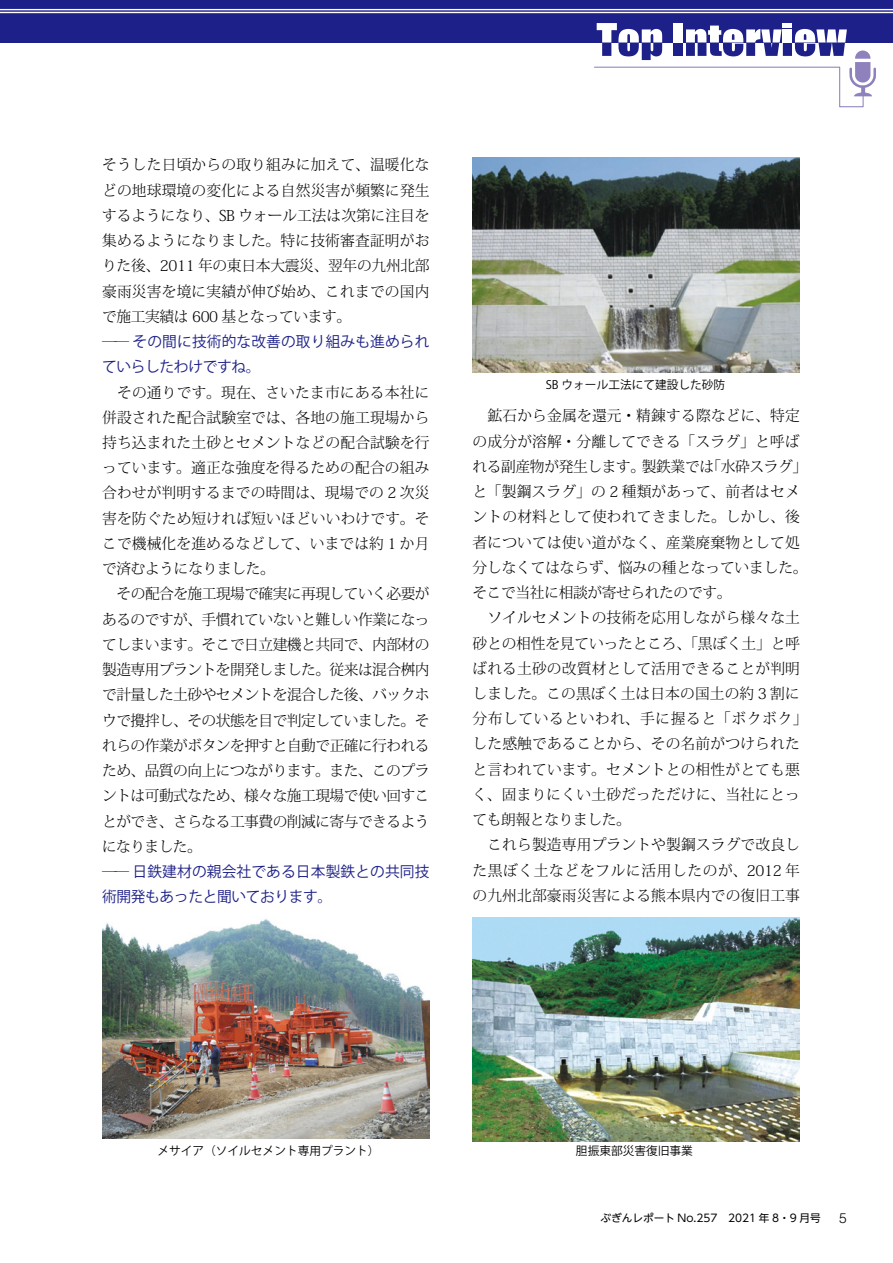
<style>
.page{position:relative;width:893px;height:1263px;background:#fff}
.page>*{position:absolute;margin:0;border:0;box-sizing:border-box;transform-origin:0 0}
.t1{font:300 14.85px/25.2px "Koz Min Pr 6 N";letter-spacing:.01em;color:#000;text-align:justify}
.t2{font:300 14.85px/25.2px "Koz Min Pr 6 N";letter-spacing:-.035em;color:#000}
.t3{font:14.85px/25.2px "Koz Go Pr 6 N";letter-spacing:.01em;color:#1d2088}
.t4{font:300 13.8px "Helvetica LT Std";color:#000}
.t5{font:11.7px "Koz Go Pr 6 N";color:#000}
.t6{font:10.65px "UD Shin Go NT Pro";color:#000}
</style>
<div class="page">
<div style="left:0;top:0;width:893px;height:43px;background:#1d2088"></div>
<svg style="left:594px;top:23px;width:282px;height:85px"></svg>
<hr style="left:0;top:9px;width:893px;height:1px;background:#fff">
<hr style="left:0;top:12px;width:893px;height:1px;background:#fff">
<img style="left:472px;top:157px;width:327px;height:216px">
<img style="left:472px;top:918px;width:327px;height:223px">
<img style="left:102px;top:919px;width:327px;height:219px">
<p class="t1" style="left:102px;top:153px;width:329px">そうした日頃からの取り組みに加えて、温暖化などの地球環境の変化による自然災害が頻繁に発生するようになり、SB ウォール工法は次第に注目を集めるようになりました。特に技術審査証明がおりた後、2011 年の東日本大震災、翌年の九州北部豪雨災害を境に実績が伸び始め、これまでの国内で施工実績は 600 基となっています。</p>
<p class="t3" style="left:102px;top:329px;width:329px">── その間に技術的な改善の取り組みも進められていらしたわけですね。</p>
<p class="t2" style="left:102px;top:380px;width:329px">　その通りです。現在、さいたま市にある本社に併設された配合試験室では、各地の施工現場から持ち込まれた土砂とセメントなどの配合試験を行っています。適正な強度を得るための配合の組み合わせが判明するまでの時間は、現場での 2 次災害を防ぐため短ければ短いほどいいわけです。そこで機械化を進めるなどして、いまでは約 1 か月で済むようになりました。<br>　その配合を施工現場で確実に再現していく必要があるのですが、手慣れていないと難しい作業になってしまいます。そこで日立建機と共同で、内部材の製造専用プラントを開発しました。従来は混合桝内で計量した土砂やセメントを混合した後、バックホウで攪拌し、その状態を目で判定していました。それらの作業がボタンを押すと自動で正確に行われるため、品質の向上につながります。また、このプラントは可動式なため、様々な施工現場で使い回すことができ、さらなる工事費の削減に寄与できるようになりました。</p>
<p class="t3" style="left:102px;top:859px;width:329px">── 日鉄建材の親会社である日本製鉄との共同技術開発もあったと聞いております。</p>
<p class="t5" style="left:546px;top:378px;width:181px">SB ウォール工法にて建設した砂防</p>
<p class="t1" style="left:472px;top:404px;width:336px;text-align:left">　鉱石から金属を還元・精錬する際などに、特定の成分が溶解・分離してできる「スラグ」と呼ばれる副産物が発生します。製鉄業では「水砕スラグ」と「製鋼スラグ」の 2 種類があって、前者はセメントの材料として使われてきました。しかし、後者については使い道がなく、産業廃棄物として処分しなくてはならず、悩みの種となっていました。そこで当社に相談が寄せられたのです。<br>　ソイルセメントの技術を応用しながら様々な土砂との相性を見ていったところ、「黒ぼく土」と呼ばれる土砂の改質材として活用できることが判明しました。この黒ぼく土は日本の国土の約 3 割に分布しているといわれ、手に握ると「ボクボク」した感触であることから、その名前がつけられたと言われています。セメントとの相性がとても悪く、固まりにくい土砂だっただけに、当社にとっても朗報となりました。<br>　これら製造専用プラントや製鋼スラグで改良した黒ぼく土などをフルに活用したのが、2012 年の九州北部豪雨災害による熊本県内での復旧工事</p>
<p class="t5" style="left:157px;top:1144px;width:224px">メサイア（ソイルセメント専用プラント）</p>
<p class="t5" style="left:576px;top:1144px;width:118px">胆振東部災害復旧事業</p>
<p class="t6" style="left:600px;top:1210px;width:222px">ぶぎんレポート No.257　2021 年 8・9 月号</p>
<p class="t4" style="left:839px;top:1209px;width:9px">5</p>
</div>
